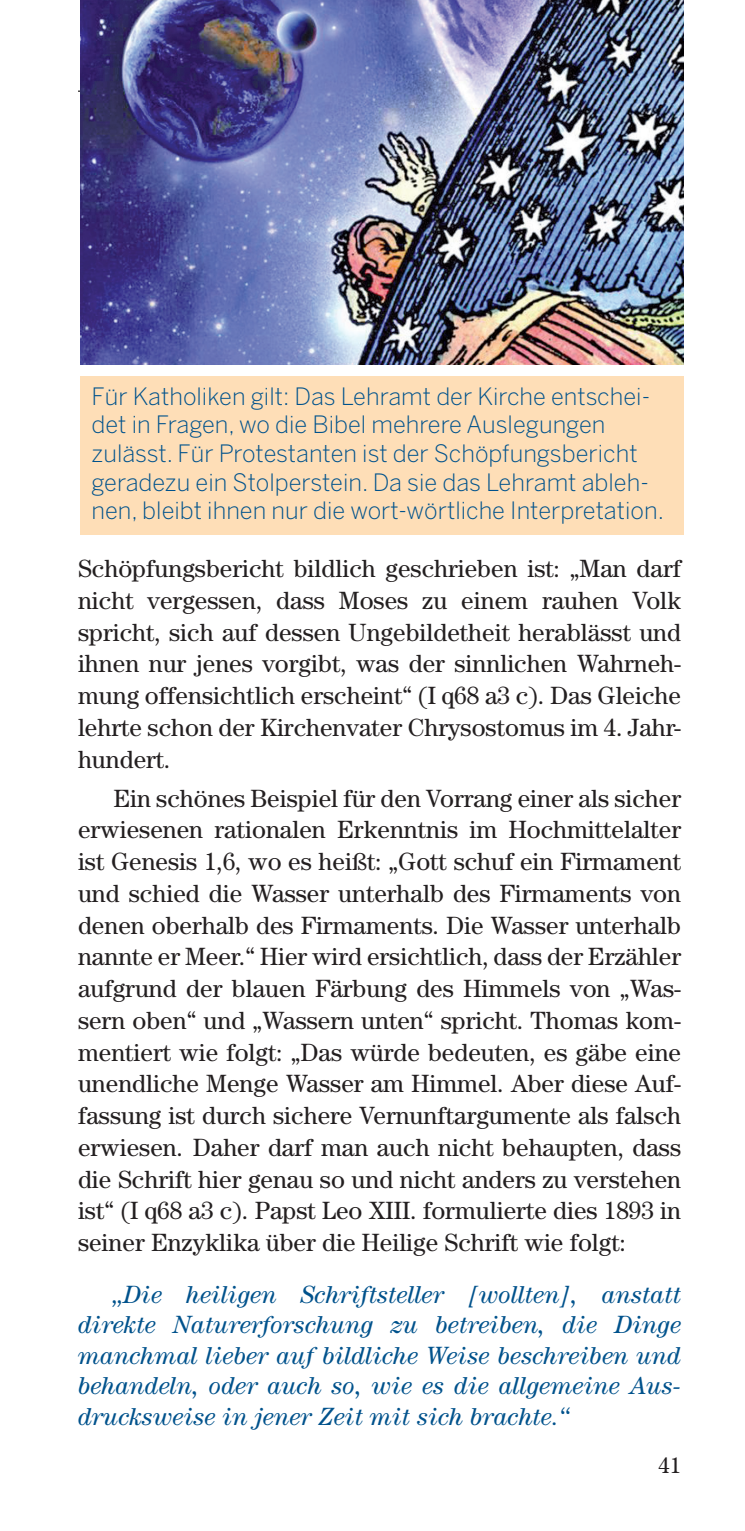
<style>
.page{position:relative;width:745px;height:1531px;background:#fff}
.page>*{position:absolute;margin:0;border:0;box-sizing:border-box;transform-origin:0 0}
.t1{font:25px/31.8px "Century Std";color:#231f20;text-align:justify}
.t2{font:italic 25px/30.5px "Century Std";color:#00528c;text-align:justify}
.t3{font:300 23.75px/28.5px "Benton Sans";color:#00528c}
.t4{font:22.5px "Century Std";color:#231f20}
</style>
<div class="page">
<hr style="left:78px;top:91px;width:602px;height:1px;background:#231f20">
<img style="left:81px;top:0;width:602px;height:364px">
<div style="left:81px;top:376px;width:602px;height:158px;background:#fedeb7"></div>
<p class="t3" style="left:91px;top:382px;width:573px">Für Katholiken gilt: Das Lehramt der Kirche entschei&shy;det in Fragen, wo die Bibel mehrere Auslegungen zulässt. Für Protestanten ist der Schöpfungsbericht geradezu ein Stolperstein. Da sie das Lehramt ableh&shy;nen, bleibt ihnen nur die wort-wörtliche Interpretation.</p>
<p class="t1" style="left:78px;top:552px;width:604px">Schöpfungsbericht bildlich geschrieben ist: „Man darf nicht vergessen, dass Moses zu einem rauhen Volk spricht, sich auf dessen Ungebildetheit herablässt und ihnen nur jenes vorgibt, was der sinnlichen Wahrneh&shy;mung offensichtlich erscheint“ (I q68 a3 c). Das Gleiche lehrte schon der Kirchenvater Chrysostomus im 4. Jahr&shy;hundert.</p>
<p class="t1" style="left:78px;top:782px;width:604px;text-indent:35px">Ein schönes Beispiel für den Vorrang einer als sicher erwiesenen rationalen Erkenntnis im Hochmittelalter ist Genesis 1,6, wo es heißt: „Gott schuf ein Firmament und schied die Wasser unterhalb des Firmaments von denen oberhalb des Firmaments. Die Wasser unterhalb nannte er Meer.“ Hier wird ersichtlich, dass der Erzähler aufgrund der blauen Färbung des Himmels von „Was&shy;sern oben“ und „Wassern unten“ spricht. Thomas kom&shy;mentiert wie folgt: „Das würde bedeuten, es gäbe eine unendliche Menge Wasser am Himmel. Aber diese Auf&shy;fassung ist durch sichere Vernunftargumente als falsch erwiesen. Daher darf man auch nicht behaupten, dass die Schrift hier genau so und nicht anders zu verstehen ist“ (I q68 a3 c). Papst Leo XIII. formulierte dies 1893 in seiner Enzyklika über die Heilige Schrift wie folgt:</p>
<p class="t2" style="left:78px;top:1279px;width:604px;text-indent:35px">„Die heiligen Schriftsteller [wollten], anstatt direkte Naturerforschung zu betreiben, die Dinge manchmal lieber auf bildliche Weise beschreiben und behandeln, oder auch so, wie es die allgemeine Aus&shy;drucksweise in jener Zeit mit sich brachte.“</p>
<p class="t4" style="left:658px;top:1452px;width:24px">41</p>
</div>
